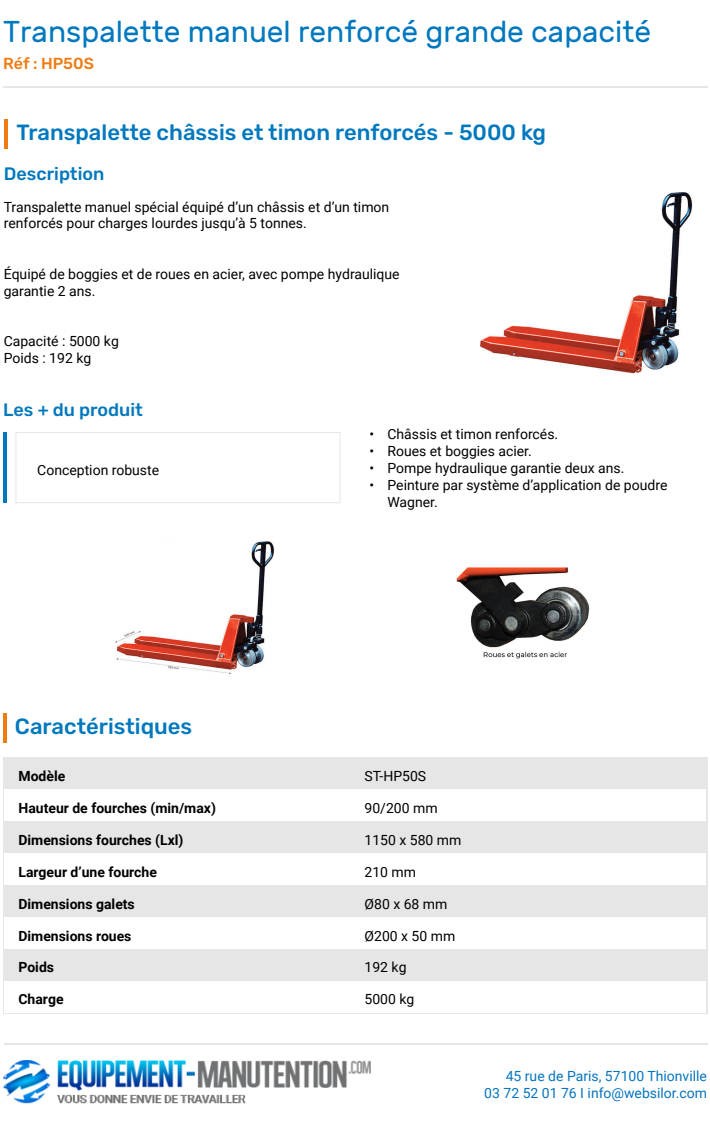
<style>
.page{position:relative;width:710px;height:1125px;background:#fff}
.page>*{position:absolute;margin:0;border:0;box-sizing:border-box;transform-origin:0 0}
.t1{font:30px "Rubik";color:#0078be}
.t2{font:500 22px "Rubik";color:#0078be}
.t3{font:500 18px "Rubik";color:#0078be}
.t4{font:500 16px "Rubik";color:#ef7c12}
.t5{font:14px/16.8px "Roboto";color:#000}
.t6{font:700 14px "Roboto";color:#000}
.t7{font:14px "Roboto";color:#0475be}
</style>
<div class="page">
<hr style="left:4px;top:1043px;width:704px;height:2px;background:#e6e6e6">
<img style="left:3px;top:1060px;width:367px;height:44px">
<hr style="left:4px;top:119px;width:4px;height:29px;background:#ef7c12">
<hr style="left:3px;top:433px;width:4px;height:70px;background:#0078be">
<div style="left:15px;top:432px;width:326px;height:71px;border:1px solid #e6e6e6"></div>
<hr style="left:3px;top:714px;width:4px;height:29px;background:#ef7c12">
<div style="left:5px;top:757px;width:701px;height:32px;background:#e6e6e6"></div>
<div style="left:5px;top:821px;width:701px;height:32px;background:#e6e6e6"></div>
<div style="left:5px;top:885px;width:701px;height:32px;background:#e6e6e6"></div>
<hr style="left:3px;top:86px;width:704px;height:2px;background:#e6e6e6">
<div style="left:5px;top:949px;width:701px;height:32px;background:#e6e6e6"></div>
<img style="left:480px;top:192px;width:213px;height:182px">
<img style="left:115px;top:542px;width:159px;height:132px">
<img style="left:456px;top:567px;width:134px;height:92px">
<p class="t1" style="left:3px;top:15px;width:649px">Transpalette manuel renforcé grande capacité</p>
<p class="t4" style="left:3px;top:54px;width:92px">Réf : HP50S</p>
<p class="t2" style="left:17px;top:119px;width:531px">Transpalette châssis et timon renforcés - 5000 kg</p>
<p class="t3" style="left:4px;top:163px;width:102px">Description</p>
<p class="t5" style="left:4px;top:198px;width:387px">Transpalette manuel spécial équipé d’un châssis et d’un timon</p>
<p class="t5" style="left:4px;top:214px;width:305px">renforcés pour charges lourdes jusqu’à 5 tonnes.</p>
<p class="t5" style="left:4px;top:265px;width:397px">Équipé de boggies et de roues en acier, avec pompe hydraulique</p>
<p class="t5" style="left:4px;top:282px;width:93px">garantie 2 ans.</p>
<p class="t5" style="left:4px;top:332px;width:117px">Capacité : 5000 kg</p>
<p class="t5" style="left:4px;top:349px;width:89px">Poids : 192 kg</p>
<p class="t3" style="left:3px;top:399px;width:141px">Les + du produit</p>
<p class="t5" style="left:37px;top:461px;width:123px">Conception robuste</p>
<p class="t2" style="left:15px;top:714px;width:179px">Caractéristiques</p>
<p class="t5" style="left:369px;top:426px;width:190px">• Châssis et timon renforcés.</p>
<p class="t5" style="left:369px;top:442px;width:164px">• Roues et boggies acier.</p>
<p class="t5" style="left:369px;top:459px;width:256px">• Pompe hydraulique garantie deux ans.</p>
<p class="t5" style="left:387px;top:476px;width:282px;text-indent:-18px">• Peinture par système d’application de poudre<br>Wagner.</p>
<p class="t6" style="left:18px;top:766px;width:48px">Modèle</p>
<p class="t5" style="left:365px;top:767px;width:63px">ST-HP50S</p>
<p class="t6" style="left:18px;top:798px;width:199px">Hauteur de fourches (min/max)</p>
<p class="t5" style="left:365px;top:799px;width:75px">90/200 mm</p>
<p class="t6" style="left:18px;top:830px;width:167px">Dimensions fourches (Lxl)</p>
<p class="t5" style="left:365px;top:831px;width:98px">1150 x 580 mm</p>
<p class="t6" style="left:18px;top:862px;width:140px">Largeur d’une fourche</p>
<p class="t5" style="left:365px;top:863px;width:53px">210 mm</p>
<p class="t6" style="left:18px;top:894px;width:118px">Dimensions galets</p>
<p class="t5" style="left:365px;top:895px;width:84px">Ø80 x 68 mm</p>
<p class="t6" style="left:18px;top:926px;width:115px">Dimensions roues</p>
<p class="t5" style="left:365px;top:927px;width:92px">Ø200 x 50 mm</p>
<p class="t6" style="left:18px;top:958px;width:37px">Poids</p>
<p class="t5" style="left:365px;top:958px;width:44px">192 kg</p>
<p class="t6" style="left:18px;top:990px;width:47px">Charge</p>
<p class="t5" style="left:365px;top:990px;width:51px">5000 kg</p>
<p class="t7" style="left:506px;top:1067px;width:203px">45 rue de Paris, 57100 Thionville</p>
<p class="t7" style="left:484px;top:1083px;width:224px">03 72 52 01 76 I info@websilor.com</p>
</div>
